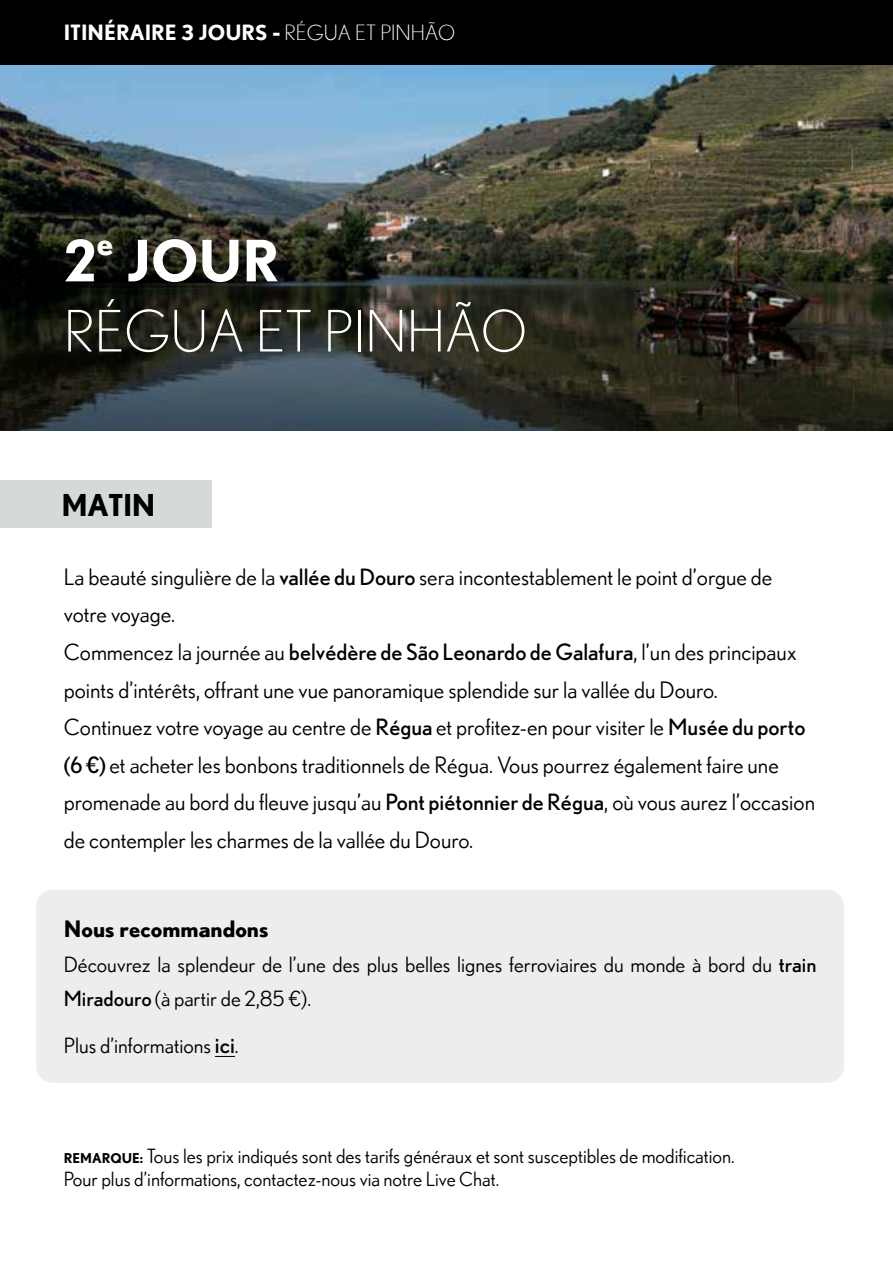
<style>
.page{position:relative;width:893px;height:1263px;background:#fff}
.page>*{position:absolute;margin:0;border:0;box-sizing:border-box;transform-origin:0 0}
.t1{font:300 57px "Nobel";color:#fff}
.t2{font:700 57px "Nobel";color:#fff}
.t3{font:700 33.3px "Nobel";color:#fff}
.t4{font:700 30px "Nobel";letter-spacing:-.02em;color:#000}
.t5{font:22.5px/37.5px "Nobel";color:#000}
.t6{font:700 22.5px "Nobel";color:#000}
.t7{font:21px/34.5px "Nobel";color:#000}
.t8{font:700 21px "Nobel";color:#fff}
.t9{font:19.5px/23.4px "Nobel";color:#000}
.s1{font-weight:300}
.s2{font-style:inherit}
.s3{font-size:22.5px}
.s4{font-weight:700;font-size:13.5px}
</style>
<div class="page">
<img style="left:0;top:64px;width:893px;height:124px">
<svg style="left:0;top:188px;width:893px;height:243px;background:#2e3028"></svg>
<div style="left:0;top:480px;width:211px;height:47px;background:#d4d9d9"></div>
<div style="left:0;top:0;width:893px;height:64px;background:#000"></div>
<div style="left:36px;top:890px;width:808px;height:193px;background:#ededed;border-radius:17px"></div>
<svg style="left:215px;top:1056px;width:20px;height:1px"></svg>
<p class="t8" style="left:64px;top:20px;width:393px">ITINÉRAIRE 3 JOURS - <span class="s1">RÉGUA ET PINHÃO</span></p>
<h1 class="t2" style="left:64px;top:228px;width:35px">2</h1>
<h2 class="t3" style="left:97px;top:223px;width:18px">e</h2>
<h1 class="t2" style="left:126px;top:228px;width:154px">JOUR</h1>
<h1 class="t1" style="left:64px;top:300px;width:465px">RÉGUA ET PINHÃO</h1>
<h3 class="t4" style="left:62px;top:487px;width:95px">MATIN</h3>
<p class="t5" style="left:64px;top:558px;width:753px">La beauté singulière de la <span class="s2">vallée du Douro</span> sera incontestablement le point d’orgue de votre voyage.<br>Commencez la journée au <span class="s2">belvédère de São Leonardo de Galafura</span>, l’un des principaux points d’intérêts, offrant une vue panoramique splendide sur la vallée du Douro.<br>Continuez votre voyage au centre de <span class="s2">Régua</span> et profitez-en pour visiter le <span class="s2">Musée du porto (6€)</span> et acheter les bonbons traditionnels de Régua. Vous pourrez également faire une promenade au bord du fleuve jusqu’au <span class="s2">Pont piétonnier de Régua</span>, où vous aurez l’occasion de contempler les charmes de la vallée du Douro.</p>
<p class="t6" style="left:64px;top:916px;width:206px">Nous recommandons</p>
<p class="t7" style="left:64px;top:947px;width:754px">Découvrez la splendeur de l’une des plus belles lignes ferroviaires du monde à bord du <span class="s2">train<br>Miradouro</span> (à partir de 2,85 €).</p>
<p class="t7" style="left:64px;top:1028px;width:176px">Plus d’informations <span class="s3">ici</span>.</p>
<p class="t9" style="left:64px;top:1144px;width:672px"><span class="s4">REMARQUE:</span> Tous les prix indiqués sont des tarifs généraux et sont susceptibles de modification.<br>Pour plus d’informations, contactez-nous via notre Live Chat.</p>
</div>
